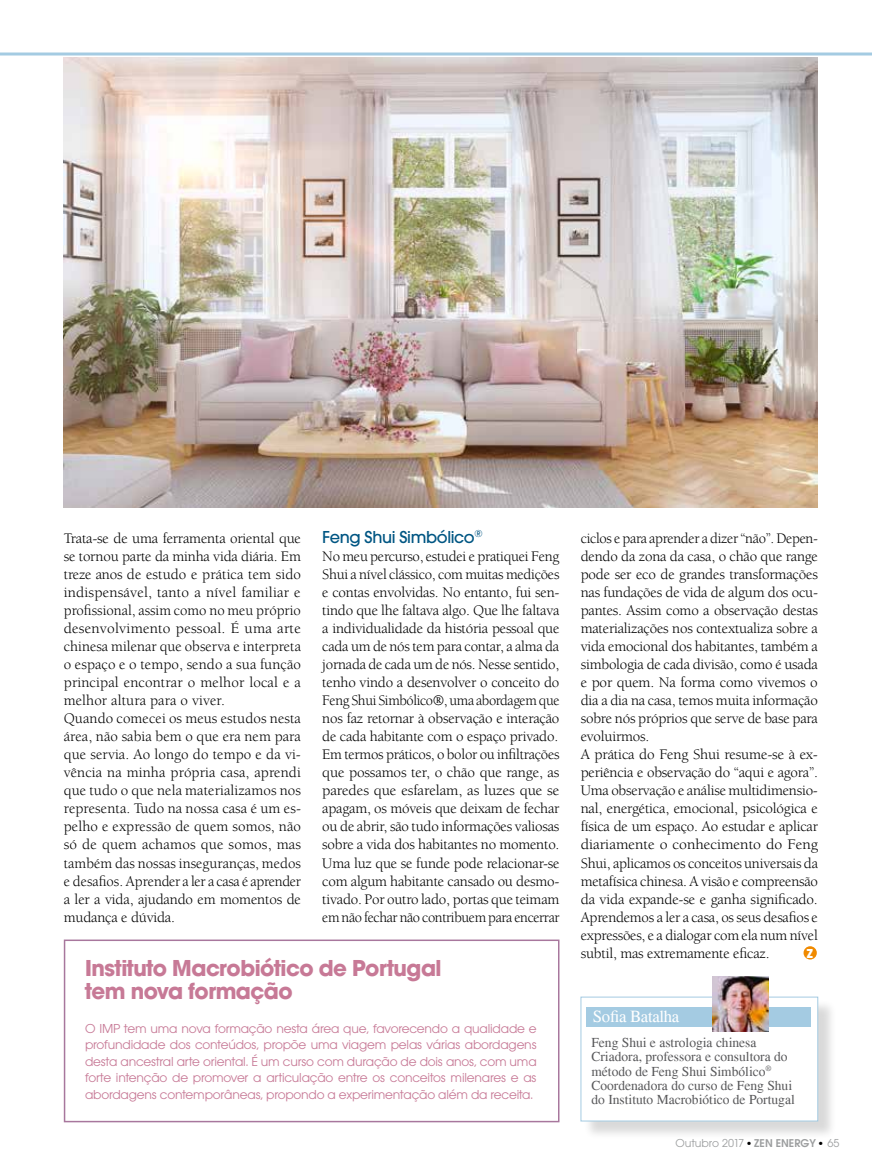
<style>
.page{position:relative;width:872px;height:1170px;background:#fff}
.page>*{position:absolute;margin:0;border:0;box-sizing:border-box;transform-origin:0 0}
.t1{font:700 24px/22.8px "Avant Garde Gothic Itc T";letter-spacing:-.02em;color:#c77996}
.t2{font:500 18px "Avant Garde Gothic Itc T";letter-spacing:-.02em;color:#005683}
.t3{font:16.8px "Times";letter-spacing:-.02em;color:#fff}
.t4{font:15px/18px "Berkeley";letter-spacing:-.015em;color:#000}
.t5{font:15px/18px "Berkeley";letter-spacing:.005em;color:#000}
.t6{font:13.5px/16.5px "Avant Garde Gothic Itc T";letter-spacing:-.015em;color:#c77996;text-align:justify}
.t7{font:13.5px/14.2px "Times";color:#58585a}
.t8{font:700 13.5px "Avant Garde Gothic Itc T";color:#fff}
.t9{font:12px "Avant Garde Gothic Itc T";color:#9c9e9f}
.s1{font-family:"Avant Garde";font-weight:600;font-size:10.5px}
</style>
<div class="page">
<div style="left:583px;top:999px;width:254px;height:140px;background:#000;opacity:.15"></div>
<div style="left:581px;top:996px;width:237px;height:125px;background:#fff;border:1px solid #a4cbe2"></div>
<div style="left:586px;top:1006px;width:225px;height:20px;background:#a4cbe2"></div>
<img style="left:712px;top:976px;width:56px;height:55px">
<div style="left:64px;top:939px;width:495px;height:183px;background:#fff;border:2px solid #935685"></div>
<img style="left:64px;top:57px;width:754px;height:450px">
<hr style="left:0;top:52px;width:872px;height:3px;background:#a4cbe2">
<div style="left:803px;top:946px;width:14px;height:13px;background:#f08a00;border-radius:50%"></div>
<p class="t2" style="left:322px;top:526px;width:162px">Feng Shui Simbólico<sup>®</sup></p>
<p class="t4" style="left:322px;top:548px;width:239px;text-align:justify">No meu percurso, estudei e pratiquei Feng Shui a nível clássico, com muitas medições e contas envolvidas. No entanto, fui sen&shy;tindo que lhe faltava algo. Que lhe faltava a individualidade da história pessoal que cada um de nós tem para contar, a alma da jornada de cada um de nós. Nesse sentido, tenho vindo a desenvolver o conceito do Feng Shui Simbólico®, uma abordagem que nos faz retornar à observação e interação de cada habitante com o espaço privado.<br>Em termos práticos, o bolor ou infiltrações que possamos ter, o chão que range, as paredes que esfarelam, as luzes que se apagam, os móveis que deixam de fechar ou de abrir, são tudo informações valiosas sobre a vida dos habitantes no momento.<br>Uma luz que se funde pode relacionar-se com algum habitante cansado ou desmo&shy;tivado. Por outro lado, portas que teimam em não fechar não contribuem para encerrar</p>
<p class="t5" style="left:64px;top:530px;width:239px">Trata-se de uma ferramenta oriental que se tornou parte da minha vida diária. Em treze anos de estudo e prática tem sido indispensável, tanto a nível familiar e profissional, assim como no meu próprio desenvolvimento pessoal. É uma arte chinesa milenar que observa e interpreta o espaço e o tempo, sendo a sua função principal encontrar o melhor local e a melhor altura para o viver.<br>Quando comecei os meus estudos nesta área, não sabia bem o que era nem para que servia. Ao longo do tempo e da vi&shy;vência na minha própria casa, aprendi que tudo o que nela materializamos nos representa. Tudo na nossa casa é um es&shy;pelho e expressão de quem somos, não só de quem achamos que somos, mas também das nossas inseguranças, medos e desafios. Aprender a ler a casa é aprender a ler a vida, ajudando em momentos de mudança e dúvida.</p>
<p class="t4" style="left:581px;top:530px;width:239px">ciclos e para aprender a dizer “não”. Depen&shy;dendo da zona da casa, o chão que range pode ser eco de grandes transformações nas fundações de vida de algum dos ocu&shy;pantes. Assim como a observação destas materializações nos contextualiza sobre a vida emocional dos habitantes, também a simbologia de cada divisão, como é usada e por quem. Na forma como vivemos o dia a dia na casa, temos muita informação sobre nós próprios que serve de base para evoluirmos.<br>A prática do Feng Shui resume-se à ex&shy;periência e observação do “aqui e agora”.<br>Uma observação e análise multidimensio&shy;nal, energética, emocional, psicológica e física de um espaço. Ao estudar e aplicar diariamente o conhecimento do Feng Shui, aplicamos os conceitos universais da metafísica chinesa. A visão e compreensão da vida expande-se e ganha significado.<br>Aprendemos a ler a casa, os seus desafios e expressões, e a dialogar com ela num nível subtil, mas extremamente eficaz.</p>
<p class="t8" style="left:807px;top:944px;width:8px">Z</p>
<h1 class="t1" style="left:85px;top:956px;width:358px">Instituto Macrobiótico de Portugal tem nova formação</h1>
<p class="t6" style="left:85px;top:1019px;width:453px">O IMP tem uma nova formação nesta área que, favorecendo a qualidade e profundidade dos conteúdos, propõe uma viagem pelas várias abordagens desta ancestral arte oriental. É um curso com duração de dois anos, com uma forte intenção de promover a articulação entre os conceitos milenares e as abordagens contemporâneas, propondo a experimentação além da receita.</p>
<p class="t3" style="left:593px;top:1005px;width:88px">Sofia Batalha</p>
<p class="t7" style="left:591px;top:1035px;width:205px">Feng Shui e astrologia chinesa Criadora, professora e consultora do método de Feng Shui Simbólico<sup>® </sup>Coordenadora do curso de Feng Shui do Instituto Macrobiótico de Portugal</p>
<p class="t9" style="left:675px;top:1135px;width:142px">Outubro 2017 <span class="s1">ZEN ENERGY</span></p>
<p class="t9" style="left:827px;top:1135px;width:13px">65</p>
</div>
